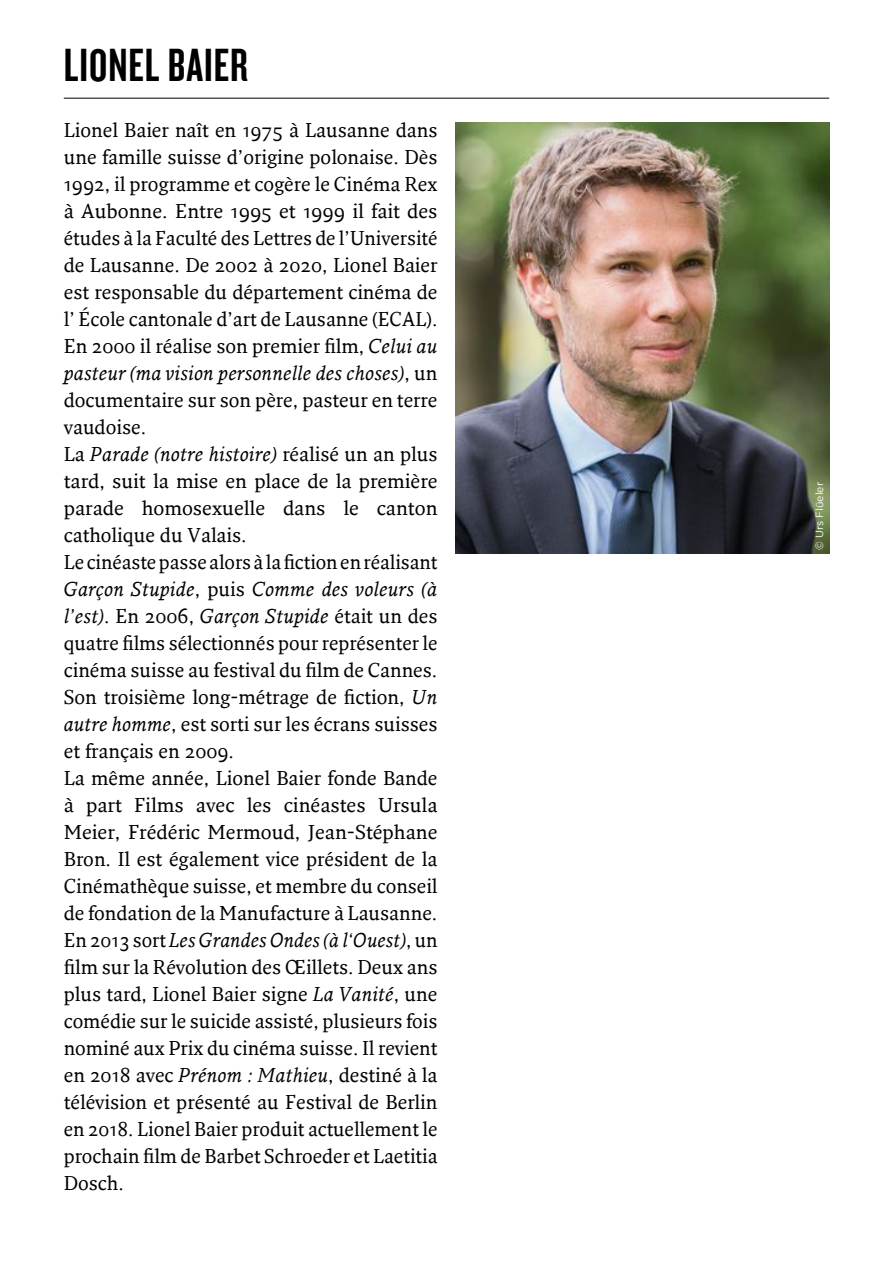
<style>
.page{position:relative;width:893px;height:1263px;background:#fff}
.page>*{position:absolute;margin:0;border:0;box-sizing:border-box;transform-origin:0 0}
.t1{font:48px "Knockout 48 Featherweight";letter-spacing:.02em;color:#000}
.t2{font:19.5px/27px "Fresco";color:#000}
.t3{font:10.5px "Gotham";color:#fff}
.s1{font-style:italic}
</style>
<div class="page">
<hr style="left:64px;top:98px;width:765px;height:1px;background:#000">
<img style="left:455px;top:123px;width:374px;height:430px">
<h1 class="t1" style="left:64px;top:43px;width:186px">LIONEL BAIER</h1>
<p class="t2" style="left:64px;top:119px;width:375px">Lionel Baier naît en 1975 à Lausanne dans une famille suisse d’origine polonaise. Dès 1992, il programme et cogère le Cinéma Rex à Aubonne. Entre 1995 et 1999 il fait des études à la Faculté des Lettres de l’Université de Lausanne. De 2002 à 2020, Lionel Baier est responsable du département cinéma de l’ École cantonale d’art de Lausanne (ECAL).<br>En 2000 il réalise son premier film, <span class="s1">Celui au pasteur (ma vision personnelle des choses)</span>, un documentaire sur son père, pasteur en terre vaudoise.<br>La <span class="s1">Parade (notre histoire)</span> réalisé un an plus tard, suit la mise en place de la première parade homosexuelle dans le canton catholique du Valais.<br>Le cinéaste passe alors à la fiction en réalisant <span class="s1">Garçon Stupide</span>, puis <span class="s1">Comme des voleurs (à l’est)</span>. En 2006, <span class="s1">Garçon Stupide</span> était un des quatre films sélectionnés pour représenter le cinéma suisse au festival du film de Cannes.<br>Son troisième long-métrage de fiction, <span class="s1">Un autre homme</span>, est sorti sur les écrans suisses et français en 2009.<br>La même année, Lionel Baier fonde Bande à part Films avec les cinéastes Ursula Meier, Frédéric Mermoud, Jean-Stéphane Bron. Il est également vice président de la Cinémathèque suisse, et membre du conseil de fondation de la Manufacture à Lausanne.<br>En 2013 sort <span class="s1">Les Grandes Ondes (à l‘Ouest)</span>, un film sur la Révolution des Œillets. Deux ans plus tard, Lionel Baier signe <span class="s1">La Vanité</span>, une comédie sur le suicide assisté, plusieurs fois nominé aux Prix du cinéma suisse. Il revient en 2018 avec <span class="s1">Prénom : Mathieu</span>, destiné à la télévision et présenté au Festival de Berlin en 2018. Lionel Baier produit actuellement le prochain film de Barbet Schroeder et Laetitia Dosch.</p>
<p class="t3" style="left:815px;top:550px;width:70px;rotate:-90deg">© Urs Flüeler</p>
</div>
